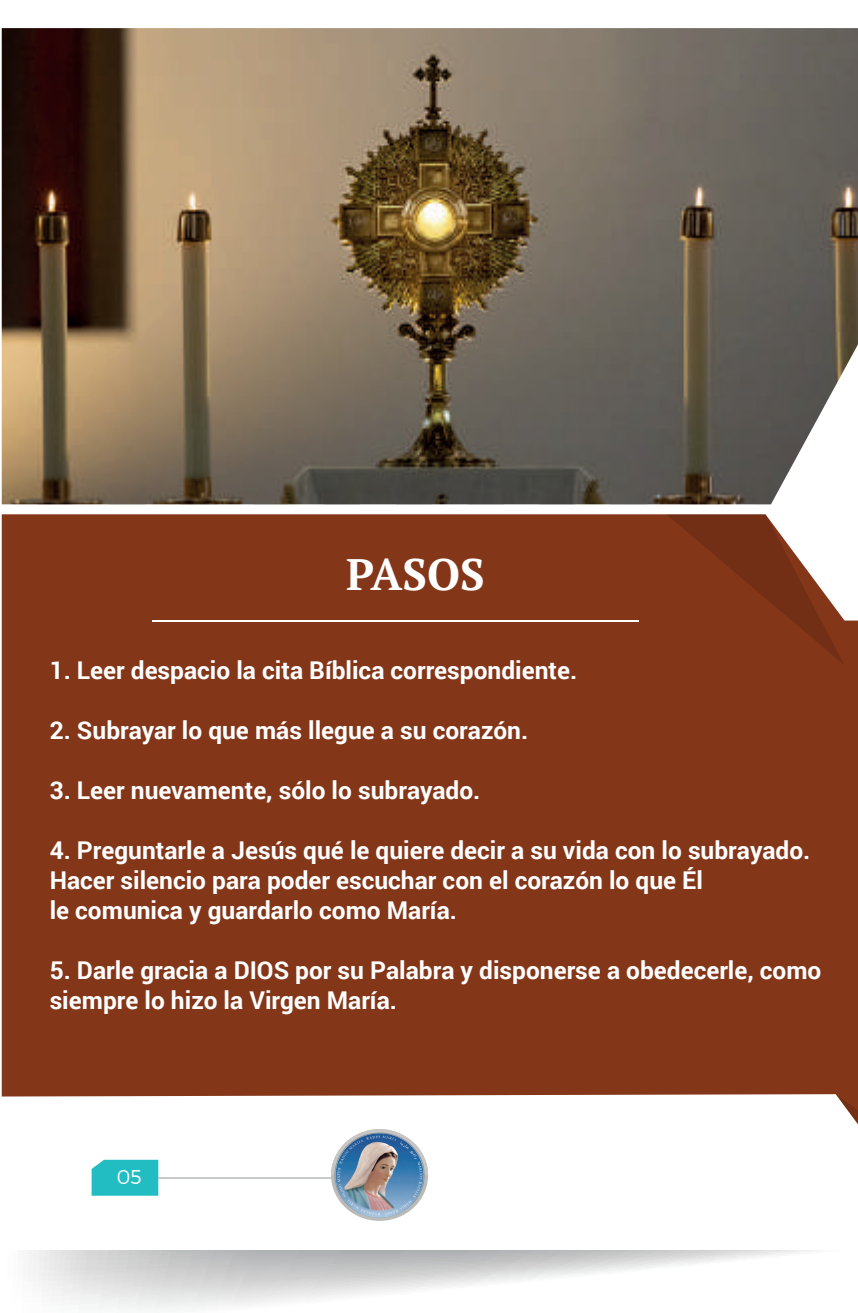
<style>
.page{position:relative;width:858px;height:1313px;background:#fff}
.page>*{position:absolute;margin:0;border:0;box-sizing:border-box;transform-origin:0 0}
.t1{font:700 43.93px "PT Serif";color:#fff}
.t2{font:700 24.5px/30.1px "Roboto";color:#fff}
.t3{font:300 19.95px "Montserrat";color:#fff}
</style>
<div class="page">
<svg style="left:28px;top:1250px;width:783px;height:61px"></svg>
<img style="left:2px;top:28px;width:856px;height:476px">
<div style="left:2px;top:514px;width:856px;height:583px;background:#843619"></div>
<div style="left:92px;top:1160px;width:66px;height:35px;background:#21bdc2"></div>
<hr style="left:158px;top:1177px;width:177px;height:1px;background:#c6cacb">
<svg style="left:666px;top:514px;width:178px;height:151px"></svg>
<svg style="left:835px;top:1094px;width:23px;height:31px"></svg>
<hr style="left:152px;top:620px;width:486px;height:1px;background:#fff">
<svg style="left:331px;top:1129px;width:97px;height:92px"></svg>
<svg style="left:331px;top:1129px;width:97px;height:45px"></svg>
<img style="left:335px;top:1133px;width:89px;height:84px">
<h1 class="t1" style="left:346px;top:545px;width:140px">PASOS</h1>
<p class="t2" style="left:50px;top:654px;width:529px">1. Leer despacio la cita Bíblica correspondiente.</p>
<p class="t2" style="left:50px;top:714px;width:480px">2. Subrayar lo que más llegue a su corazón.</p>
<p class="t2" style="left:50px;top:774px;width:432px">3. Leer nuevamente, sólo lo subrayado.</p>
<p class="t2" style="left:50px;top:834px;width:762px">4. Preguntarle a Jesús qué le quiere decir a su vida con lo subrayado.<br>Hacer silencio para poder escuchar con el corazón lo que Él<br>le comunica y guardarlo como María.</p>
<p class="t2" style="left:50px;top:954px;width:773px">5. Darle gracia a DIOS por su Palabra y disponerse a obedecerle, como siempre lo hizo la Virgen María.</p>
<p class="t3" style="left:117px;top:1164px;width:26px">05</p>
</div>
